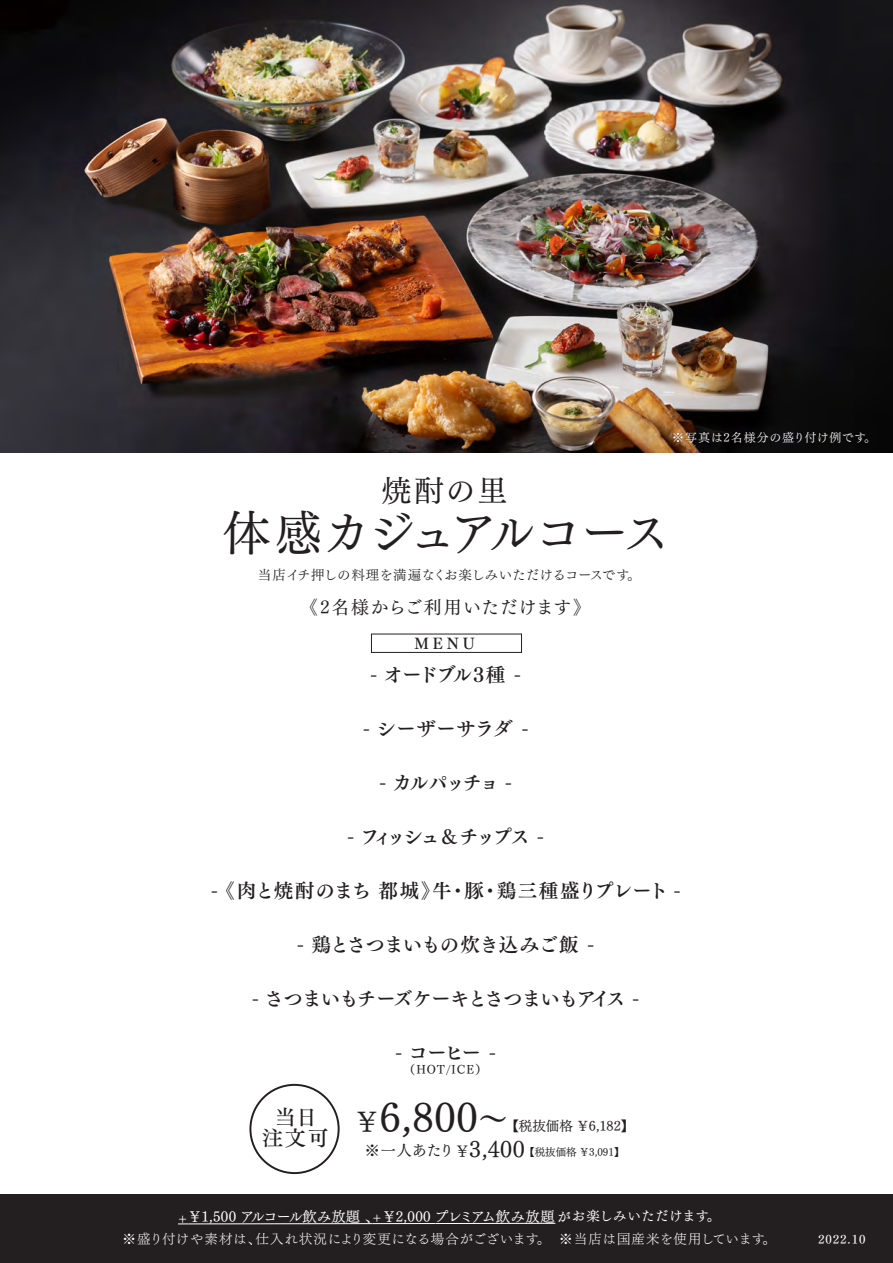
<style>
.page{position:relative;width:893px;height:1263px;background:#fff}
.page>*{position:absolute;margin:0;border:0;box-sizing:border-box;transform-origin:0 0}
.t1{font:48px "Tsuku Min Pro M";letter-spacing:-.05em;color:#231f20}
.t2{font:40.5px "Tsuku Min Pro RB";color:#231f20}
.t3{font:30px "Tsuku Min Pro M";color:#231f20}
.t4{font:21px "Tsuku Min Pro D";color:#231f20}
.t5{font:19.5px "Tsuku Min Pro B";letter-spacing:-.05em;color:#231f20}
.t6{font:19.5px "Tsuku Min Pro B";letter-spacing:-.03em;color:#231f20}
.t7{font:19.5px "Tsuku Min Pro B";letter-spacing:-.14em;color:#231f20}
.t8{font:19.5px "Tsuku Min Pro B";letter-spacing:-.07em;color:#231f20}
.t9{font:19.5px "Tsuku Min Pro B";letter-spacing:.015em;color:#231f20}
.t10{font:18px "Tsuku Min Pro M";letter-spacing:.04em;color:#231f20}
.t11{font:15px "Tsuku Min Pro B";color:#231f20}
.t12{font:14.25px "Tsuku Min Pro RB";letter-spacing:-.005em;color:#fff}
.t13{font:13.5px "Tsuku Min Pro L";letter-spacing:.035em;color:#fff}
.t14{font:13.5px "Tsuku Min Pro R";color:#231f20}
.t15{font:13.5px "Tsuku Min Pro RB";color:#231f20}
.t16{font:12px "Tsuku Min Pro R";letter-spacing:.06em;color:#fff}
.t17{font:12px "Tsuku Min Pro D";letter-spacing:.08em;color:#231f20}
.t18{font:12px "Tsuku Min Pro D";letter-spacing:.08em;color:#fff}
.t19{font:10.5px "Tsuku Min Pro RB";color:#231f20}
.s1{font-family:"Koz Go Pr 6 N"}
.s2{font-size:27px}
.s3{font-size:30px}
.s4{font-size:15px}
.s5{font-size:15.3px}
.s6{font-size:22.8px}
.s7{font-size:13.5px}
</style>
<div class="page">
<img style="left:0;top:0;width:893px;height:452px">
<div style="left:371px;top:634px;width:151px;height:19px;border:1px solid #231f20"></div>
<div style="left:249px;top:1084px;width:91px;height:90px;border:2px solid #231f20;border-radius:50%"></div>
<div style="left:0;top:1194px;width:893px;height:69px;background:#231f20"></div>
<div style="left:188px;top:1223px;width:185px;height:1px;border:1px solid #fff"></div>
<div style="left:383px;top:1223px;width:53px;height:1px;border:1px solid #fff"></div>
<div style="left:435px;top:1223px;width:121px;height:1px;border:1px solid #fff"></div>
<p class="t16" style="left:672px;top:426px;width:205px">※写真は2名様分の盛り付け例です。</p>
<h3 class="t3" style="left:381px;top:464px;width:128px">焼酎の里</h3>
<h1 class="t1" style="left:223px;top:490px;width:449px">体感カジュアルコース</h1>
<p class="t14" style="left:258px;top:563px;width:384px">当店イチ押しの料理を満遍なくお楽しみいただけるコースです。</p>
<p class="t10" style="left:300px;top:591px;width:292px">《2名様からご利用いただけます》</p>
<p class="t11" style="left:414px;top:631px;width:62px">MENU</p>
<p class="t8" style="left:370px;top:659px;width:152px"><span class="s1">-</span> オードブル3種 <span class="s1">-</span></p>
<p class="t9" style="left:363px;top:713px;width:167px"><span class="s1">-</span> シーザーサラダ <span class="s1">-</span></p>
<p class="t5" style="left:379px;top:767px;width:134px"><span class="s1">-</span> カルパッチョ <span class="s1">-</span></p>
<p class="t7" style="left:348px;top:821px;width:198px"><span class="s1">-</span> フィッシュ＆チップス <span class="s1">-</span></p>
<p class="t6" style="left:211px;top:875px;width:471px"><span class="s1">-</span> 《肉と焼酎のまち 都城》牛・豚・鶏三種盛りプレート <span class="s1">-</span></p>
<p class="t5" style="left:297px;top:929px;width:299px"><span class="s1">-</span> 鶏とさつまいもの炊き込みご飯 <span class="s1">-</span></p>
<p class="t5" style="left:252px;top:983px;width:389px"><span class="s1">-</span> さつまいもチーズケーキとさつまいもアイス <span class="s1">-</span></p>
<p class="t5" style="left:395px;top:1037px;width:102px"><span class="s1">-</span> コーヒー <span class="s1">-</span></p>
<p class="t17" style="left:403px;top:1058px;width:85px">（HOT/ICE）</p>
<p class="t4" style="left:275px;top:1098px;width:44px">当日</p>
<h2 class="t2" style="left:354px;top:1081px;width:156px"><span class="s2">￥</span>6,800<span class="s3">～</span></h2>
<p class="t15" style="left:505px;top:1114px;width:130px">【税抜価格 ￥6,182】</p>
<p class="t4" style="left:262px;top:1119px;width:68px">注文可</p>
<p class="t19" style="left:365px;top:1143px;width:261px"><span class="s4">※一人あたり　</span><span class="s5">￥</span><span class="s6">3,400</span>【税抜価格 ￥3,091】</p>
<p class="t12" style="left:178px;top:1204px;width:544px">+￥1,500 アルコール飲み放題 、+￥2,000 プレミアム飲み放題<span class="s7">がお楽しみいただけます。</span></p>
<p class="t13" style="left:123px;top:1227px;width:655px">※盛り付けや素材は、仕入れ状況により変更になる場合がございます。　※当店は国産米を使用しています。</p>
<p class="t18" style="left:818px;top:1229px;width:49px">2022.10</p>
</div>
